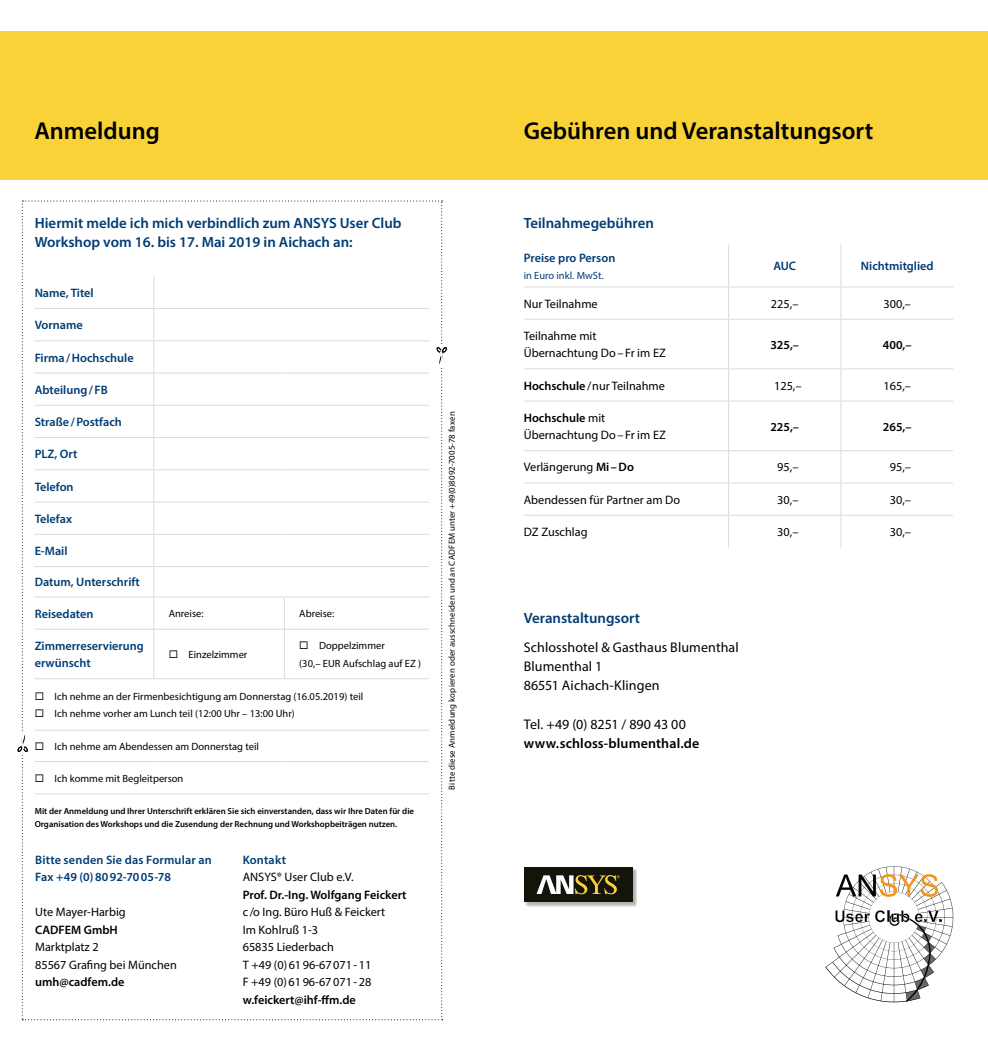
<style>
.page{position:relative;width:988px;height:1042px;background:#fff}
.page>*{position:absolute;margin:0;border:0;box-sizing:border-box;transform-origin:0 0}
.Einf__Abs{font:600 24.5px "Myriad Pro";color:#000}
.Title_3{font:600 14.88px/19.2px "Myriad Pro";color:#003c74}
.Text{font:14px "Myriad Pro";letter-spacing:.005em;color:#000}
.Text-2{font:600 14px "Myriad Pro";letter-spacing:.01em;color:#000}
.table_text{font:12.25px/17.5px "Myriad Pro";color:#000}
.table_text_blue{font:600 12.25px/17.5px "Myriad Pro";color:#003c74}
.table_text-2{font:600 12.25px/17.5px "Myriad Pro";color:#000}
.formular_title_2{font:600 12.25px/17.5px "Myriad Pro";letter-spacing:.015em;color:#003c74}
.table_text-3{font:10.5px "Myriad Pro";color:#000}
.table_text_Anmerkung{font:10.5px/17.5px "Myriad Pro";letter-spacing:.005em;color:#000}
.table_text_Anmerkung-2{font:10.5px "Myriad Pro";color:#003c74}
.Title_3-2{font:600 8.75px/12.2px "Myriad Pro";color:#000}
.urhebernachweis_cc_b{font:8.75px "Myriad Pro";letter-spacing:.02em;color:#000}
.s1{font-weight:400}
.s2{font-weight:600}
</style>
<div class="page">
<div style="left:474px;top:31px;width:513px;height:149px;background:#f9d238"></div>
<div style="left:0;top:31px;width:504px;height:149px;background:#f9d238"></div>
<svg style="left:18px;top:200px;width:428px;height:820px"></svg>
<svg style="left:524px;top:245px;width:428px;height:302px"></svg>
<hr style="left:523px;top:286px;width:205px;height:1px;background:#dadada">
<hr style="left:728px;top:286px;width:112px;height:1px;background:#dadada">
<hr style="left:840px;top:286px;width:112px;height:1px;background:#dadada">
<hr style="left:523px;top:319px;width:205px;height:1px;background:#dadada">
<hr style="left:728px;top:319px;width:112px;height:1px;background:#dadada">
<hr style="left:840px;top:319px;width:112px;height:1px;background:#dadada">
<hr style="left:523px;top:368px;width:205px;height:1px;background:#dadada">
<hr style="left:728px;top:368px;width:112px;height:1px;background:#dadada">
<hr style="left:840px;top:368px;width:112px;height:1px;background:#dadada">
<hr style="left:523px;top:401px;width:205px;height:1px;background:#dadada">
<hr style="left:728px;top:401px;width:112px;height:1px;background:#dadada">
<hr style="left:840px;top:401px;width:112px;height:1px;background:#dadada">
<hr style="left:523px;top:450px;width:205px;height:1px;background:#dadada">
<hr style="left:728px;top:450px;width:112px;height:1px;background:#dadada">
<hr style="left:840px;top:450px;width:112px;height:1px;background:#dadada">
<hr style="left:523px;top:482px;width:205px;height:1px;background:#dadada">
<hr style="left:728px;top:482px;width:112px;height:1px;background:#dadada">
<hr style="left:840px;top:482px;width:112px;height:1px;background:#dadada">
<hr style="left:728px;top:245px;width:1px;height:41px;background:#dadada">
<hr style="left:728px;top:287px;width:1px;height:32px;background:#dadada">
<hr style="left:728px;top:320px;width:1px;height:48px;background:#dadada">
<hr style="left:728px;top:369px;width:1px;height:32px;background:#dadada">
<hr style="left:728px;top:401px;width:1px;height:49px;background:#dadada">
<hr style="left:728px;top:451px;width:1px;height:31px;background:#dadada">
<hr style="left:728px;top:483px;width:1px;height:32px;background:#dadada">
<hr style="left:728px;top:516px;width:1px;height:31px;background:#dadada">
<hr style="left:840px;top:245px;width:1px;height:41px;background:#dadada">
<hr style="left:840px;top:287px;width:1px;height:32px;background:#dadada">
<hr style="left:840px;top:320px;width:1px;height:48px;background:#dadada">
<hr style="left:840px;top:369px;width:1px;height:32px;background:#dadada">
<hr style="left:840px;top:401px;width:1px;height:49px;background:#dadada">
<hr style="left:840px;top:451px;width:1px;height:31px;background:#dadada">
<hr style="left:840px;top:483px;width:1px;height:32px;background:#dadada">
<hr style="left:840px;top:516px;width:1px;height:31px;background:#dadada">
<hr style="left:523px;top:515px;width:205px;height:1px;background:#dadada">
<hr style="left:728px;top:515px;width:112px;height:1px;background:#dadada">
<hr style="left:840px;top:515px;width:112px;height:1px;background:#dadada">
<svg style="left:825px;top:866px;width:127px;height:136px"></svg>
<div style="left:524px;top:867px;width:113px;height:40px;background:#000;opacity:.3"></div>
<div style="left:523px;top:867px;width:109px;height:35px;background:#14140b"></div>
<svg style="left:536px;top:875px;width:83px;height:19px"></svg>
<p class="Einf__Abs" style="left:34px;top:115px;width:127px">Anmeldung</p>
<p class="Title_3" style="left:35px;top:213px;width:368px">Hiermit melde ich mich verbindlich zum ANSYS User Club<br>Workshop vom 16. bis 17. Mai 2019 in Aichach an:</p>
<p class="table_text_blue" style="left:35px;top:284px;width:61px">Name, Titel</p>
<p class="table_text_blue" style="left:35px;top:316px;width:50px">Vorname</p>
<p class="table_text_blue" style="left:35px;top:348px;width:100px">Firma/Hochschule</p>
<p class="table_text_blue" style="left:35px;top:381px;width:75px">Abteilung/FB</p>
<p class="table_text_blue" style="left:35px;top:413px;width:89px">Straße/Postfach</p>
<p class="table_text_blue" style="left:35px;top:445px;width:44px">PLZ, Ort</p>
<p class="table_text_blue" style="left:35px;top:477px;width:40px">Telefon</p>
<p class="table_text_blue" style="left:35px;top:509px;width:39px">Telefax</p>
<p class="table_text_blue" style="left:35px;top:542px;width:34px">E-Mail</p>
<p class="table_text_blue" style="left:35px;top:573px;width:107px">Datum, Unterschrift</p>
<p class="table_text_blue" style="left:35px;top:604px;width:60px">Reisedaten</p>
<p class="table_text-3" style="left:169px;top:607px;width:36px">Anreise:</p>
<p class="table_text-3" style="left:299px;top:607px;width:37px">Abreise:</p>
<p class="table_text_blue" style="left:35px;top:636px;width:111px">Zimmerreservierung erwünscht</p>
<p class="table_text-3" style="left:169px;top:648px;width:80px">◻ Einzelzimmer</p>
<p class="table_text_Anmerkung" style="left:299px;top:637px;width:123px">◻ Doppelzimmer<br>(30,– EUR Aufschlag auf EZ )</p>
<p class="table_text-3" style="left:35px;top:690px;width:330px">◻ Ich nehme an der Firmenbesichtigung am Donnerstag (16.05.2019) teil</p>
<p class="table_text-3" style="left:35px;top:707px;width:261px">◻ Ich nehme vorher am Lunch teil (12:00 Uhr – 13:00 Uhr)</p>
<p class="table_text-3" style="left:35px;top:740px;width:226px">◻ Ich nehme am Abendessen am Donnerstag teil</p>
<p class="table_text-3" style="left:35px;top:772px;width:150px">◻ Ich komme mit Begleitperson</p>
<p class="Title_3-2" style="left:35px;top:805px;width:381px">Mit der Anmeldung und Ihrer Unterschrift erklären Sie sich einverstanden, dass wir Ihre Daten für die<br>Organisation des Workshops und die Zusendung der Rechnung und Workshopbeiträgen nutzen.</p>
<p class="formular_title_2" style="left:35px;top:850px;width:178px">Bitte senden Sie das Formular an<br>Fax +49 (0)8092-7005-78</p>
<p class="table_text" style="left:35px;top:903px;width:92px">Ute Mayer-Harbig</p>
<p class="table_text-2" style="left:35px;top:920px;width:84px">CADFEM GmbH</p>
<p class="table_text" style="left:35px;top:938px;width:65px">Marktplatz 2</p>
<p class="table_text" style="left:35px;top:956px;width:143px">85567 Grafing bei München</p>
<p class="table_text-2" style="left:35px;top:973px;width:91px">umh@cadfem.de</p>
<p class="formular_title_2" style="left:243px;top:850px;width:45px">Kontakt</p>
<p class="table_text" style="left:243px;top:868px;width:112px">ANSYS® User Club e.V.</p>
<p class="table_text-2" style="left:243px;top:885px;width:165px">Prof. Dr.-Ing. Wolfgang Feickert</p>
<p class="table_text" style="left:243px;top:903px;width:144px">c /o Ing. Büro Huß &amp; Feickert<br>Im Kohlruß 1-3</p>
<p class="table_text" style="left:243px;top:938px;width:93px">65835 Liederbach</p>
<p class="table_text" style="left:243px;top:956px;width:130px">T +49 (0)6196-67071-11</p>
<p class="table_text-2" style="left:243px;top:973px;width:130px"><span class="s1">F +49 (0)6196-67071-28 </span>w.feickert@ihf-ffm.de</p>
<p class="urhebernachweis_cc_b" style="left:446px;top:789px;width:379px;rotate:-90deg">Bitte diese Anmeldung kopieren oder ausschneiden und an CADFEM unter +49(0)8092-7005-78 faxen</p>
<p class="Einf__Abs" style="left:523px;top:115px;width:351px">Gebühren und Veranstaltungsort</p>
<p class="Title_3" style="left:523px;top:213px;width:132px">Teilnahmegebühren</p>
<p class="table_text_blue" style="left:523px;top:249px;width:93px">Preise pro Person</p>
<p class="table_text_Anmerkung-2" style="left:523px;top:269px;width:81px">in Euro inkl. MwSt.</p>
<p class="table_text_blue" style="left:773px;top:257px;width:24px">AUC</p>
<p class="table_text_blue" style="left:860px;top:257px;width:74px">Nichtmitglied</p>
<p class="table_text" style="left:523px;top:295px;width:75px">Nur Teilnahme</p>
<p class="table_text" style="left:770px;top:295px;width:29px">225,–</p>
<p class="table_text" style="left:883px;top:295px;width:29px">300,–</p>
<p class="table_text" style="left:523px;top:327px;width:143px">Teilnahme mit<br>Übernachtung Do– Fr im EZ</p>
<p class="table_text-2" style="left:770px;top:335px;width:30px">325,–</p>
<p class="table_text-2" style="left:882px;top:335px;width:30px">400,–</p>
<p class="table_text" style="left:523px;top:376px;width:143px"><span class="s2">Hochschule</span>/nur Teilnahme</p>
<p class="table_text" style="left:773px;top:376px;width:29px">125,–</p>
<p class="table_text" style="left:883px;top:376px;width:29px">165,–</p>
<p class="table_text" style="left:523px;top:409px;width:143px"><span class="s2">Hochschule</span> mit<br>Übernachtung Do– Fr im EZ</p>
<p class="table_text-2" style="left:770px;top:417px;width:30px">225,–</p>
<p class="table_text-2" style="left:882px;top:417px;width:30px">265,–</p>
<p class="table_text" style="left:523px;top:458px;width:112px">Verlängerung <span class="s2">Mi –Do</span></p>
<p class="table_text" style="left:777px;top:458px;width:23px">95,–</p>
<p class="table_text" style="left:889px;top:458px;width:23px">95,–</p>
<p class="table_text" style="left:523px;top:491px;width:158px">Abendessen für Partner am Do</p>
<p class="table_text" style="left:777px;top:491px;width:23px">30,–</p>
<p class="table_text" style="left:889px;top:491px;width:23px">30,–</p>
<p class="table_text" style="left:523px;top:523px;width:65px">DZ Zuschlag</p>
<p class="table_text" style="left:777px;top:523px;width:23px">30,–</p>
<p class="table_text" style="left:889px;top:523px;width:23px">30,–</p>
<p class="Title_3" style="left:523px;top:608px;width:118px">Veranstaltungsort</p>
<p class="Text" style="left:523px;top:638px;width:216px">Schlosshotel &amp; Gasthaus Blumenthal</p>
<p class="Text" style="left:523px;top:658px;width:80px">Blumenthal 1</p>
<p class="Text" style="left:523px;top:677px;width:137px">86551 Aichach-Klingen</p>
<p class="Text" style="left:523px;top:715px;width:164px">Tel. +49 (0) 8251 / 890 43 00</p>
<p class="Text-2" style="left:523px;top:734px;width:177px">www.schloss-blumenthal.de</p>
</div>
